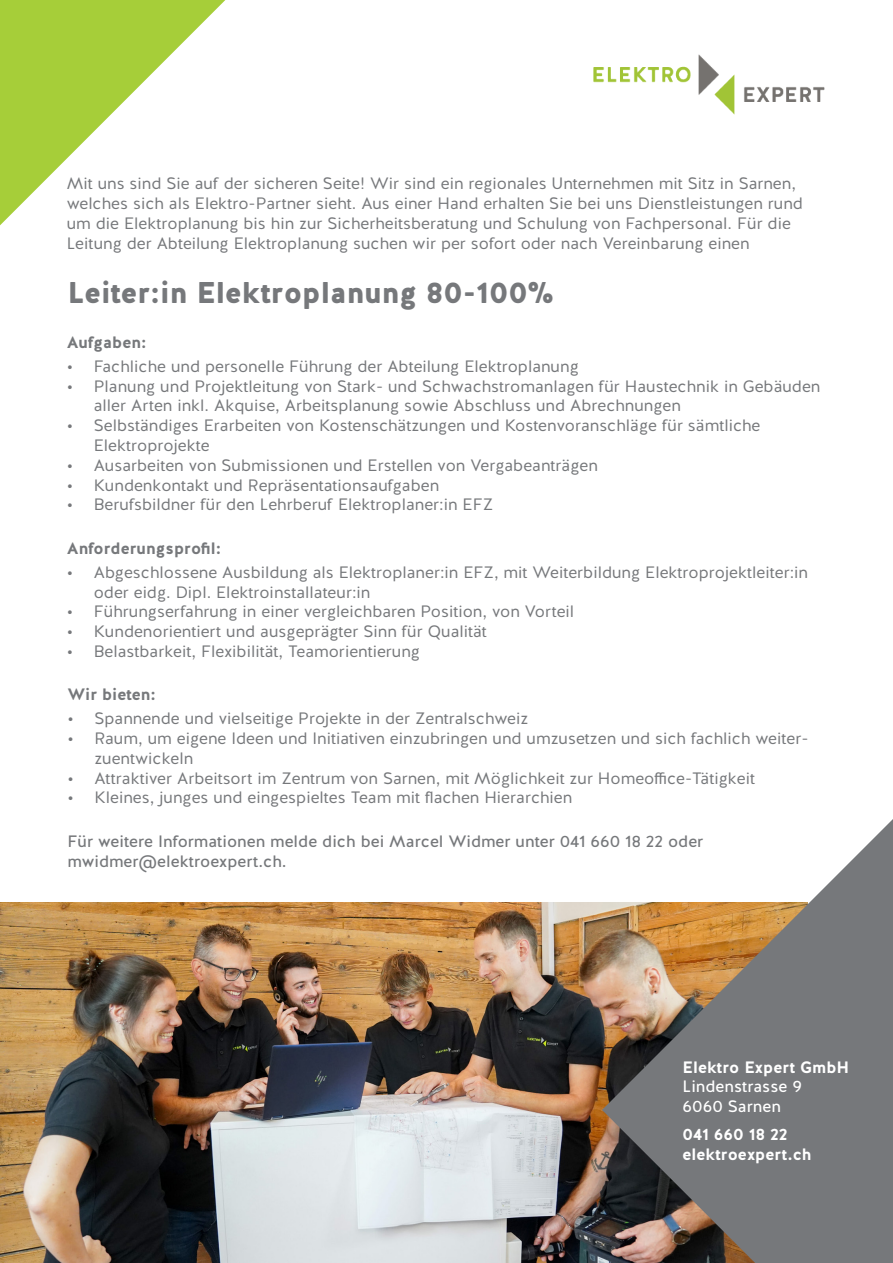
<style>
.page{position:relative;width:893px;height:1263px;background:#fff}
.page>*{position:absolute;margin:0;border:0;box-sizing:border-box;transform-origin:0 0}
.t1{font:900 30px "Halis R";color:#76787b}
.t2{font:16.5px/19.8px "Halis R";color:#76787b}
.t3{font:16.5px/19.8px "Halis R";color:#76787b}
.t4{font:700 16.5px/19.8px "Halis R";color:#fff}
.t5{font:700 16.5px "Halis R";color:#76787b}
.t6{font:16.5px/19.8px "Halis R";color:#fff}
</style>
<div class="page">
<img style="left:0;top:902px;width:602px;height:361px">
<svg style="left:602px;top:819px;width:291px;height:444px;fill:#76787b"></svg>
<svg style="left:0;top:0;width:225px;height:225px"></svg>
<img style="left:594px;top:54px;width:231px;height:61px">
<p class="t2" style="left:67px;top:174px;width:738px">Mit uns sind Sie auf der sicheren Seite! Wir sind ein regionales Unternehmen mit Sitz in Sarnen, welches sich als Elektro-Partner sieht. Aus einer Hand erhalten Sie bei uns Dienstleistungen rund um die Elektroplanung bis hin zur Sicherheitsberatung und Schulung von Fachpersonal. Für die Leitung der Abteilung Elektroplanung suchen wir per sofort oder nach Vereinbarung einen</p>
<h1 class="t1" style="left:67px;top:273px;width:488px">Leiter:in Elektroplanung 80-100%</h1>
<p class="t5" style="left:67px;top:331px;width:81px">Aufgaben:</p>
<p class="t2" style="left:67px;top:356px;width:513px">• Fachliche und personelle Führung der Abteilung Elektroplanung</p>
<p class="t2" style="left:94px;top:376px;width:728px;text-indent:-27px">• Planung und Projektleitung von Stark- und Schwachstromanlagen für Haustechnik in Gebäuden aller Arten inkl. Akquise, Arbeitsplanung sowie Abschluss und Abrechnungen</p>
<p class="t2" style="left:94px;top:416px;width:668px;text-indent:-27px">• Selbständiges Erarbeiten von Kostenschätzungen und Kostenvoranschläge für sämtliche<br>Elektroprojekte</p>
<p class="t2" style="left:67px;top:455px;width:533px">• Ausarbeiten von Submissionen und Erstellen von Vergabeanträgen</p>
<p class="t2" style="left:67px;top:475px;width:374px">• Kundenkontakt und Repräsentationsaufgaben</p>
<p class="t2" style="left:67px;top:495px;width:428px">• Berufsbildner für den Lehrberuf Elektroplaner:in EFZ</p>
<p class="t5" style="left:67px;top:537px;width:156px">Anforderungsprofil:</p>
<p class="t2" style="left:94px;top:562px;width:716px;text-indent:-27px">• Abgeschlossene Ausbildung als Elektroplaner:in EFZ, mit Weiterbildung Elektroprojektleiter:in oder eidg. Dipl. Elektroinstallateur:in</p>
<p class="t2" style="left:67px;top:602px;width:509px">• Führungserfahrung in einer vergleichbaren Position, von Vorteil</p>
<p class="t2" style="left:67px;top:622px;width:422px">• Kundenorientiert und ausgeprägter Sinn für Qualität</p>
<p class="t2" style="left:67px;top:642px;width:355px">• Belastbarkeit, Flexibilität, Teamorientierung</p>
<p class="t5" style="left:67px;top:684px;width:90px">Wir bieten:</p>
<p class="t2" style="left:67px;top:709px;width:463px">• Spannende und vielseitige Projekte in der Zentralschweiz</p>
<p class="t2" style="left:94px;top:729px;width:716px;text-indent:-27px">• Raum, um eigene Ideen und Initiativen einzubringen und umzusetzen und sich fachlich weiter&shy;zuentwickeln</p>
<p class="t2" style="left:67px;top:768px;width:689px">• Attraktiver Arbeitsort im Zentrum von Sarnen, mit Möglichkeit zur Homeoffice-Tätigkeit</p>
<p class="t2" style="left:67px;top:788px;width:506px">• Kleines, junges und eingespieltes Team mit flachen Hierarchien</p>
<p class="t3" style="left:67px;top:831px;width:637px">Für weitere Informationen melde dich bei Marcel Widmer unter 041 660 18 22 oder mwidmer@elektroexpert.ch.</p>
<p class="t4" style="left:683px;top:1057px;width:168px">Elektro Expert GmbH</p>
<p class="t6" style="left:683px;top:1077px;width:121px">Lindenstrasse 9<br>6060 Sarnen</p>
<p class="t4" style="left:683px;top:1125px;width:130px">041 660 18 22 elektroexpert.ch</p>
</div>
